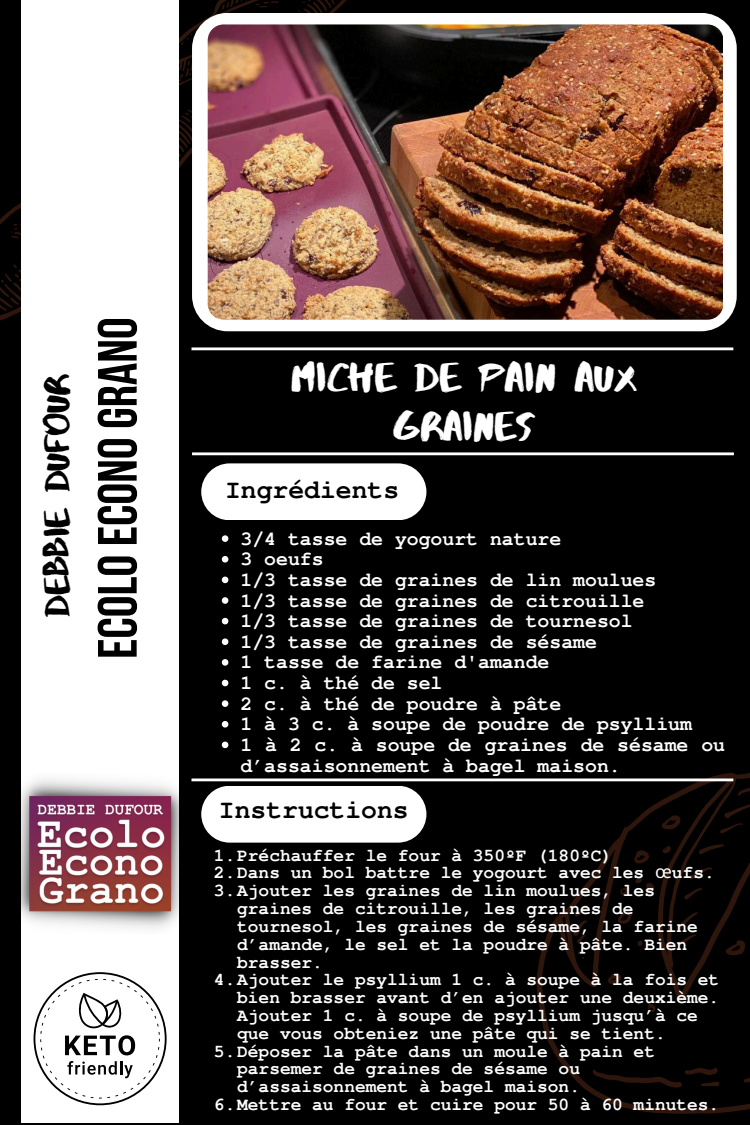
<style>
.page{position:relative;width:750px;height:1125px;background:#000}
.page>*{position:absolute;margin:0;border:0;box-sizing:border-box;transform-origin:0 0}
.t1{font:55.12px "Bebas Neue Cyrillic";color:#000}
.t2{font:41.25px/48.8px "Abys";color:#fff;text-align:center}
.t3{font:36.38px "Abys";letter-spacing:-.005em;color:#000}
.t4{font:700 26.38px "Tlwg Typewriter";color:#000}
.t5{font:700 19.88px/20.6px "Tlwg Typewriter";color:#fff}
.t6{font:700 17.88px/17.8px "Tlwg Typewriter";color:#fff}
.s1{font-family:"Noto Sans";font-weight:400}
</style>
<div class="page">
<svg style="left:504px;top:773px;width:246px;height:341px"></svg>
<svg style="left:571px;top:905px;width:19px;height:54px"></svg>
<svg style="left:737px;top:784px;width:13px;height:13px"></svg>
<svg style="left:719px;top:803px;width:31px;height:32px"></svg>
<svg style="left:698px;top:843px;width:27px;height:12px"></svg>
<svg style="left:688px;top:866px;width:28px;height:14px"></svg>
<svg style="left:682px;top:888px;width:22px;height:12px"></svg>
<svg style="left:674px;top:912px;width:26px;height:34px"></svg>
<svg style="left:743px;top:1072px;width:7px;height:17px"></svg>
<svg style="left:592px;top:1055px;width:130px;height:47px"></svg>
<svg style="left:723px;top:937px;width:24px;height:20px"></svg>
<svg style="left:660px;top:813px;width:23px;height:18px"></svg>
<svg style="left:632px;top:848px;width:18px;height:17px"></svg>
<svg style="left:660px;top:845px;width:12px;height:10px"></svg>
<svg style="left:614px;top:909px;width:20px;height:16px"></svg>
<svg style="left:636px;top:940px;width:8px;height:8px"></svg>
<svg style="left:619px;top:877px;width:38px;height:19px"></svg>
<svg style="left:606px;top:972px;width:17px;height:13px"></svg>
<svg style="left:646px;top:1003px;width:12px;height:11px"></svg>
<svg style="left:0;top:0;width:347px;height:325px"></svg>
<hr style="left:192px;top:347px;width:541px;height:3px;background:#fff">
<div style="left:201px;top:463px;width:225px;height:57px;background:#fff;border-radius:28px"></div>
<div style="left:22px;top:0;width:157px;height:1122px;background:#fff"></div>
<img style="left:21px;top:773px;width:177px;height:160px">
<div style="left:192px;top:13px;width:545px;height:318px;background:#fff;border-radius:36px"></div>
<img style="left:208px;top:24px;width:515px;height:296px;border-radius:16px">
<hr style="left:192px;top:452px;width:542px;height:3px;background:#fff">
<div style="left:201px;top:786px;width:225px;height:57px;background:#fff;border-radius:28px"></div>
<hr style="left:192px;top:779px;width:541px;height:2px;background:#fff">
<svg style="left:34px;top:972px;width:133px;height:133px"></svg>
<svg style="left:222px;top:535px;width:6px;height:7px"></svg>
<svg style="left:222px;top:556px;width:6px;height:7px"></svg>
<svg style="left:222px;top:577px;width:6px;height:6px"></svg>
<svg style="left:222px;top:597px;width:6px;height:7px"></svg>
<svg style="left:222px;top:618px;width:6px;height:6px"></svg>
<svg style="left:222px;top:638px;width:6px;height:7px"></svg>
<svg style="left:222px;top:659px;width:6px;height:7px"></svg>
<svg style="left:222px;top:680px;width:6px;height:6px"></svg>
<svg style="left:222px;top:700px;width:6px;height:7px"></svg>
<svg style="left:222px;top:721px;width:6px;height:7px"></svg>
<svg style="left:222px;top:742px;width:6px;height:6px"></svg>
<h4 class="t3" style="left:35px;top:617px;width:244px;rotate:-90deg">DEBBIE DUFOUR</h4>
<p class="t1" style="left:95px;top:659px;width:343px;rotate:-90deg">ECOLOECONOGRANO</p>
<p class="t2" style="left:291px;top:352px;width:347px">MICHE DE PAIN AUX<br>GRAINES</p>
<p class="t4" style="left:225px;top:473px;width:176px">Ingrédients</p>
<p class="t5" style="left:241px;top:529px;width:322px">3/4 tasse de yogourt nature</p>
<h2 class="t5" style="left:241px;top:549px;width:85px">3 oeufs</h2>
<p class="t5" style="left:241px;top:570px;width:417px">1/3 tasse de graines de lin moulues</p>
<h3 class="t5" style="left:241px;top:591px;width:406px">1/3 tasse de graines de citrouille</h3>
<p class="t5" style="left:241px;top:611px;width:394px">1/3 tasse de graines de tournesol</p>
<p class="t5" style="left:241px;top:632px;width:358px">1/3 tasse de graines de sésame</p>
<p class="t5" style="left:241px;top:652px;width:310px">1 tasse de farine d'amande</p>
<p class="t5" style="left:241px;top:673px;width:204px">1 c. à thé de sel</p>
<p class="t5" style="left:241px;top:694px;width:322px">2 c. à thé de poudre à pâte</p>
<p class="t5" style="left:241px;top:714px;width:453px">1 à 3 c. à soupe de poudre de psyllium</p>
<p class="t5" style="left:241px;top:735px;width:486px">1 à 2 c. à soupe de graines de sésame ou d’assaisonnement à bagel maison.</p>
<p class="t4" style="left:219px;top:794px;width:191px">Instructions</p>
<p class="t6" style="left:214px;top:847px;width:400px">1.Préchauffer le four à 350ºF (180ºC)</p>
<p class="t6" style="left:214px;top:864px;width:502px">2.Dans un bol battre le yogourt avec les <span class="s1">œ</span>ufs.</p>
<p class="t6" style="left:237px;top:882px;width:462px;text-indent:-23px">3.Ajouter les graines de lin moulues, les graines de citrouille, les graines de tournesol, les graines de sésame, la farine d’amande, le sel et la poudre à pâte. Bien brasser.</p>
<p class="t6" style="left:237px;top:971px;width:484px;text-indent:-23px">4.Ajouter le psyllium 1 c. à soupe à la fois et bien brasser avant d’en ajouter une deuxième.<br>Ajouter 1 c. à soupe de psyllium jusqu’à ce que vous obteniez une pâte qui se tient.</p>
<p class="t6" style="left:237px;top:1043px;width:419px;text-indent:-23px">5.Déposer la pâte dans un moule à pain et parsemer de graines de sésame ou d’assaisonnement à bagel maison.</p>
<p class="t6" style="left:214px;top:1096px;width:507px">6.Mettre au four et cuire pour 50 à 60 minutes.</p>
</div>
